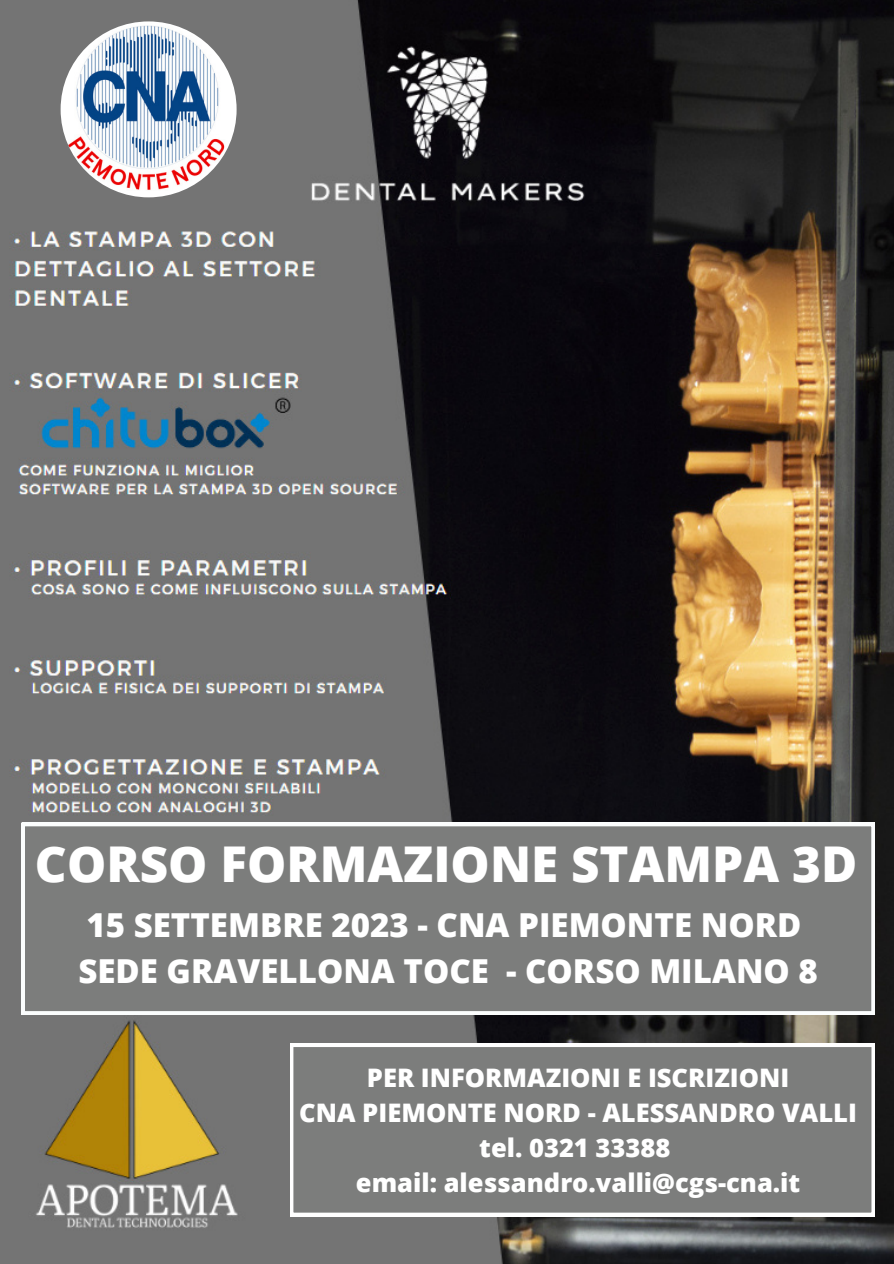
<style>
.page{position:relative;width:894px;height:1264px;background:#fff}
.page>*{position:absolute;margin:0;border:0;box-sizing:border-box;transform-origin:0 0}
.t1{font:800 49.35px "Open Sans";color:#fff}
.t2{font:800 33px/46.2px "Open Sans";color:#fff}
.t3{font:800 25.5px/35px "Open Sans";color:#fff;text-align:center}
</style>
<div class="page">
<img style="left:0;top:0;width:893px;height:1263px">
<img style="left:61px;top:21px;width:175px;height:176px;border-radius:50%">
<div style="left:22px;top:823px;width:852px;height:191px;background:#7c7d7c"></div>
<div style="left:290px;top:1043px;width:584px;height:172px;background:#7c7d7c"></div>
<h1 class="t1" style="left:35px;top:826px;width:823px">CORSO FORMAZIONE STAMPA 3D</h1>
<p class="t2" style="left:78px;top:899px;width:740px">15 SETTEMBRE 2023 - CNA PIEMONTE NORD<br>SEDE GRAVELLONA TOCE - CORSO MILANO 8</p>
<p class="t3" style="left:299px;top:1058px;width:559px">PER INFORMAZIONI E ISCRIZIONI<br>CNA PIEMONTE NORD - ALESSANDRO VALLI tel. 0321 33388<br>email: alessandro.valli@cgs-cna.it</p>
</div>
